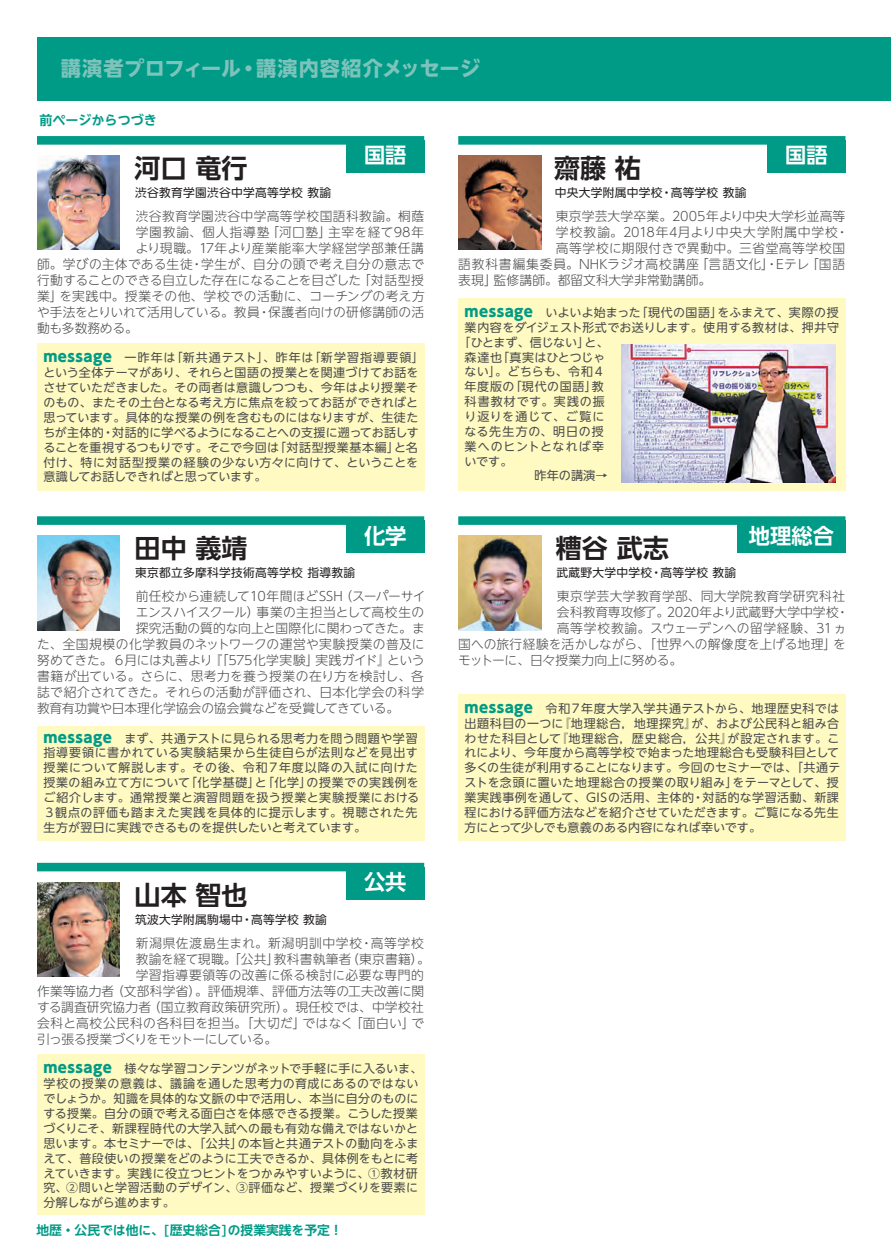
<style>
.page{position:relative;width:891px;height:1252px;background:#fff}
.page>*{position:absolute;margin:0;border:0;box-sizing:border-box;transform-origin:0 0}
.t1{font:26.1px "UD Shin Go NT Pro De Bold 90 pv RKSJ H";color:#231f20}
.t2{font:21.3px "UD Shin Go NT Pro De Bold 90 pv RKSJ H";color:#fff}
.t3{font:20.25px "UD Shin Go NT Pro Bold 90 pv RKSJ H";letter-spacing:.015em;color:#7ec3bb}
.t4{font:13.05px "UD Shin Go NT Pro De Bold 90 pv RKSJ H";color:#009b87}
.t5{font:12.75px "UD Shin Go NT Pro Light 90 pv RKSJ H";letter-spacing:.015em;color:#4b4c4d}
.t6{font:12.75px "UD Shin Go NT Pro Light 90 pv RKSJ H";letter-spacing:.035em;color:#4b4c4d}
.t7{font:12.75px "UD Shin Go NT Pro Light 90 pv RKSJ H";letter-spacing:-.01em;color:#4b4c4d}
.t8{font:12.75px "UD Shin Go NT Pro Light 90 pv RKSJ H";letter-spacing:-.02em;color:#4b4c4d}
.t9{font:12.75px "UD Shin Go NT Pro Light 90 pv RKSJ H";letter-spacing:.065em;color:#4b4c4d}
.t10{font:12.75px "UD Shin Go NT Pro Light 90 pv RKSJ H";letter-spacing:-.015em;color:#4b4c4d}
.t11{font:12.75px "UD Shin Go NT Pro Light 90 pv RKSJ H";letter-spacing:.055em;color:#4b4c4d}
.t12{font:12.75px "UD Shin Go NT Pro De Bold 90 pv RKSJ H";color:#009b87}
.t13{font:12.75px "UD Shin Go NT Pro Light 90 pv RKSJ H";letter-spacing:.05em;color:#4b4c4d}
.t14{font:12.75px "UD Shin Go NT Pro Light 90 pv RKSJ H";letter-spacing:.045em;color:#4b4c4d}
.t15{font:12.75px "UD Shin Go NT Pro Light 90 pv RKSJ H";letter-spacing:-.05em;color:#4b4c4d}
.t16{font:12.75px "UD Shin Go NT Pro Light 90 pv RKSJ H";letter-spacing:-.025em;color:#4b4c4d}
.t17{font:12.15px "UD Shin Go NT Pro Regular 90 pv RKSJ H";color:#4b4c4d}
.t18{font:12px/14.9px "UD Shin Go NT Pro Regular 90 pv RKSJ H";letter-spacing:.025em;color:#4b4c4d}
.t19{font:12px "UD Shin Go NT Pro Regular 90 pv RKSJ H";letter-spacing:.07em;color:#4b4c4d}
.t20{font:12px "UD Shin Go NT Pro Regular 90 pv RKSJ H";letter-spacing:-.025em;color:#4b4c4d}
.t21{font:12px "UD Shin Go NT Pro Regular 90 pv RKSJ H";letter-spacing:.005em;color:#4b4c4d}
.t22{font:12px "UD Shin Go NT Pro Regular 90 pv RKSJ H";color:#4b4c4d}
.t23{font:12px "UD Shin Go NT Pro Regular 90 pv RKSJ H";letter-spacing:.05em;color:#4b4c4d}
.t24{font:12px "UD Shin Go NT Pro Regular 90 pv RKSJ H";letter-spacing:.08em;color:#4b4c4d}
.t25{font:12px "UD Shin Go NT Pro Regular 90 pv RKSJ H";letter-spacing:.065em;color:#4b4c4d}
.t26{font:11.7px "UD Shin Go NT Pro Regular 90 pv RKSJ H";letter-spacing:.025em;color:#231f20}
.s1{font-family:"UD Shin Go NT Pro Heavy 90 pv RKSJ H";font-size:14.85px;color:#009b87}
</style>
<div class="page">
<div style="left:37px;top:37px;width:853px;height:64px;background:#009b87"></div>
<div style="left:37px;top:136px;width:387px;height:9px;background:#009b87"></div>
<img style="left:37px;top:156px;width:83px;height:94px">
<div style="left:346px;top:140px;width:78px;height:33px;background:#009b87"></div>
<div style="left:37px;top:344px;width:387px;height:147px;background:#fffac1"></div>
<div style="left:37px;top:516px;width:387px;height:9px;background:#009b87"></div>
<img style="left:37px;top:536px;width:83px;height:94px">
<div style="left:346px;top:521px;width:78px;height:32px;background:#009b87"></div>
<div style="left:37px;top:726px;width:387px;height:115px;background:#fffac1"></div>
<div style="left:37px;top:863px;width:387px;height:8px;background:#009b87"></div>
<img style="left:37px;top:882px;width:83px;height:94px">
<div style="left:346px;top:867px;width:78px;height:32px;background:#009b87"></div>
<div style="left:37px;top:1055px;width:387px;height:160px;background:#fffac1"></div>
<div style="left:458px;top:516px;width:387px;height:9px;background:#009b87"></div>
<img style="left:458px;top:536px;width:83px;height:94px">
<div style="left:736px;top:521px;width:109px;height:32px;background:#009b87"></div>
<div style="left:458px;top:694px;width:387px;height:147px;background:#fffac1"></div>
<div style="left:458px;top:136px;width:387px;height:9px;background:#009b87"></div>
<img style="left:458px;top:156px;width:83px;height:94px">
<div style="left:767px;top:140px;width:78px;height:33px;background:#009b87"></div>
<div style="left:458px;top:298px;width:387px;height:193px;background:#fffac1"></div>
<img style="left:621px;top:344px;width:214px;height:139px">
<h3 class="t3" style="left:61px;top:61px;width:421px">講演者プロフィール・講演内容紹介メッセージ</h3>
<p class="t4" style="left:39px;top:115px;width:119px">前ページからつづき</p>
<h1 class="t1" style="left:135px;top:158px;width:114px">河口 竜行</h1>
<p class="t26" style="left:135px;top:188px;width:197px">渋谷教育学園渋谷中学高等学校 教諭</p>
<h2 class="t2" style="left:364px;top:147px;width:44px">国語</h2>
<h1 class="t1" style="left:554px;top:158px;width:88px">齋藤 祐</h1>
<p class="t26" style="left:554px;top:188px;width:193px">中央大学附属中学校・高等学校 教諭</p>
<h2 class="t2" style="left:785px;top:147px;width:44px">国語</h2>
<p class="t5" style="left:136px;top:211px;width:290px">渋谷教育学園渋谷中学高等学校国語科教諭。桐蔭</p>
<p class="t13" style="left:136px;top:227px;width:290px">学園教諭、個人指導塾「河口塾」主宰を経て98年</p>
<p class="t5" style="left:136px;top:243px;width:290px">より現職。17年より産業能率大学経営学部兼任講</p>
<p class="t5" style="left:37px;top:259px;width:389px">師。学びの主体である生徒・学生が、自分の頭で考え自分の意志で</p>
<p class="t8" style="left:37px;top:275px;width:388px">行動することのできる自立した存在になることを目ざした「対話型授</p>
<p class="t6" style="left:37px;top:291px;width:389px">業」を実践中。授業その他、学校での活動に、コーチングの考え方</p>
<p class="t5" style="left:37px;top:307px;width:388px">や手法をとりいれて活用している。教員・保護者向けの研修講師の活</p>
<p class="t10" style="left:37px;top:323px;width:102px">動も多数務める。</p>
<p class="t18" style="left:43px;top:352px;width:382px"><span class="s1">MESSAGE</span>　一昨年は「新共通テスト」、昨年は「新学習指導要領」という全体テーマがあり、それらと国語の授業とを関連づけてお話をさせていただきました。その両者は意識しつつも、今年はより授業そのもの、またその土台となる考え方に焦点を絞ってお話ができればと思っています。具体的な授業の例を含むものにはなりますが、生徒たちが主体的・対話的に学べるようになることへの支援に遡ってお話しすることを重視するつもりです。そこで今回は「対話型授業基本編」と名付け、特に対話型授業の経験の少ない方々に向けて、ということを意識してお話しできればと思っています。</p>
<h1 class="t1" style="left:135px;top:538px;width:114px">田中 義靖</h1>
<p class="t26" style="left:135px;top:568px;width:221px">東京都立多摩科学技術高等学校 指導教諭</p>
<h2 class="t2" style="left:364px;top:528px;width:44px">化学</h2>
<p class="t7" style="left:136px;top:592px;width:291px">前任校から連続して10年間ほどSSH（スーパーサイ</p>
<p class="t7" style="left:136px;top:608px;width:290px">エンスハイスクール）事業の主担当として高校生の</p>
<p class="t7" style="left:136px;top:624px;width:290px">探究活動の質的な向上と国際化に関わってきた。ま</p>
<p class="t6" style="left:37px;top:639px;width:389px">た、全国規模の化学教員のネットワークの運営や実験授業の普及に</p>
<p class="t8" style="left:37px;top:655px;width:389px">努めてきた。６月には丸善より『「575化学実験」実践ガイド』という</p>
<p class="t5" style="left:37px;top:671px;width:388px">書籍が出ている。さらに、思考力を養う授業の在り方を検討し、各</p>
<p class="t5" style="left:37px;top:687px;width:388px">誌で紹介されてきた。それらの活動が評価され、日本化学会の科学</p>
<p class="t10" style="left:37px;top:703px;width:364px">教育有功賞や日本理化学協会の協会賞などを受賞してきている。</p>
<p class="t18" style="left:43px;top:732px;width:377px"><span class="s1">MESSAGE</span>　まず、共通テストに見られる思考力を問う問題や学習指導要領に書かれている実験結果から生徒自らが法則などを見出す授業について解説します。その後、令和７年度以降の入試に向けた授業の組み立て方について「化学基礎」と「化学」の授業での実践例をご紹介します。通常授業と演習問題を扱う授業と実験授業における３観点の評価も踏まえた実践を具体的に提示します。視聴された先生方が翌日に実践できるものを提供したいと考えています。</p>
<h1 class="t1" style="left:135px;top:885px;width:114px">山本 智也</h1>
<p class="t26" style="left:135px;top:915px;width:193px">筑波大学附属駒場中・高等学校 教諭</p>
<h2 class="t2" style="left:364px;top:874px;width:44px">公共</h2>
<p class="t9" style="left:136px;top:938px;width:290px">新潟県佐渡島生まれ。新潟明訓中学校・高等学校</p>
<p class="t5" style="left:136px;top:954px;width:296px">教諭を経て現職。「公共」教科書執筆者（東京書籍）。</p>
<p class="t6" style="left:136px;top:970px;width:290px">学習指導要領等の改善に係る検討に必要な専門的</p>
<p class="t5" style="left:37px;top:986px;width:389px">作業等協力者（文部科学省）。評価規準、評価方法等の工夫改善に関</p>
<p class="t5" style="left:37px;top:1002px;width:388px">する調査研究協力者（国立教育政策研究所）。現任校では、中学校社</p>
<p class="t5" style="left:37px;top:1018px;width:388px">会科と高校公民科の各科目を担当。「大切だ」ではなく「面白い」で</p>
<p class="t15" style="left:37px;top:1034px;width:242px">引っ張る授業づくりをモットーにしている。</p>
<p class="t18" style="left:43px;top:1063px;width:380px"><span class="s1">MESSAGE</span>　様々な学習コンテンツがネットで手軽に手に入るいま、学校の授業の意義は、議論を通した思考力の育成にあるのではないでしょうか。知識を具体的な文脈の中で活用し、本当に自分のものにする授業。自分の頭で考える面白さを体感できる授業。こうした授業づくりこそ、新課程時代の大学入試への最も有効な備えではないかと思います。本セミナーでは、「公共」の本旨と共通テストの動向をふまえて、普段使いの授業をどのように工夫できるか、具体例をもとに考えていきます。実践に役立つヒントをつかみやすいように、①教材研究、②問いと学習活動のデザイン、③評価など、授業づくりを要素に分解しながら進めます。</p>
<p class="t12" style="left:36px;top:1226px;width:308px">地歴・公民では他に、[歴史総合]の授業実践を予定！</p>
<p class="t5" style="left:556px;top:211px;width:291px">東京学芸大学卒業。2005年より中央大学杉並高等</p>
<p class="t9" style="left:556px;top:227px;width:294px">学校教諭。2018年4月より中央大学附属中学校・</p>
<p class="t6" style="left:556px;top:243px;width:291px">高等学校に期限付きで異動中。三省堂高等学校国</p>
<p class="t11" style="left:458px;top:259px;width:388px">語教科書編集委員。NHKラジオ高校講座「言語文化」・Eテレ「国語</p>
<p class="t5" style="left:458px;top:275px;width:254px">表現」監修講師。都留文科大学非常勤講師。</p>
<p class="t18" style="left:464px;top:307px;width:375px"><span class="s1">MESSAGE</span>　いよいよ始まった「現代の国語」をふまえて、実際の授</p>
<p class="t18" style="left:464px;top:321px;width:376px">業内容をダイジェスト形式でお送りします。使用する教材は、押井守</p>
<p class="t20" style="left:458px;top:338px;width:151px">「ひとまず、信じない」と、</p>
<p class="t21" style="left:464px;top:352px;width:142px">森達也「真実はひとつじゃ</p>
<p class="t22" style="left:464px;top:367px;width:142px">ない」。どちらも、令和４</p>
<p class="t23" style="left:464px;top:382px;width:141px">年度版の「現代の国語」教</p>
<p class="t24" style="left:464px;top:397px;width:141px">科書教材です。実践の振</p>
<p class="t25" style="left:464px;top:412px;width:141px">り返りを通じて、ご覧に</p>
<p class="t19" style="left:464px;top:427px;width:141px">なる先生方の、明日の授</p>
<p class="t19" style="left:464px;top:442px;width:141px">業へのヒントとなれば幸</p>
<p class="t18" style="left:464px;top:455px;width:49px">いです。</p>
<p class="t17" style="left:534px;top:471px;width:74px">昨年の講演→</p>
<h1 class="t1" style="left:555px;top:538px;width:114px">糟谷 武志</h1>
<p class="t26" style="left:556px;top:568px;width:181px">武蔵野大学中学校・高等学校 教諭</p>
<h2 class="t2" style="left:748px;top:528px;width:87px">地理総合</h2>
<p class="t5" style="left:557px;top:592px;width:290px">東京学芸大学教育学部、同大学院教育学研究科社</p>
<p class="t5" style="left:557px;top:608px;width:293px">会科教育専攻修了。2020年より武蔵野大学中学校・</p>
<p class="t14" style="left:557px;top:624px;width:290px">高等学校教諭。スウェーデンへの留学経験、31ヵ</p>
<p class="t5" style="left:458px;top:639px;width:389px">国への旅行経験を活かしながら、「世界への解像度を上げる地理」を</p>
<p class="t16" style="left:458px;top:655px;width:226px">モットーに、日々授業力向上に努める。</p>
<p class="t18" style="left:464px;top:702px;width:377px"><span class="s1">MESSAGE</span>　令和７年度大学入学共通テストから、地理歴史科では出題科目の一つに『地理総合，地理探究』が、および公民科と組み合わせた科目として『地理総合，歴史総合，公共』が設定されます。これにより、今年度から高等学校で始まった地理総合も受験科目として多くの生徒が利用することになります。今回のセミナーでは、「共通テストを念頭に置いた地理総合の授業の取り組み」をテーマとして、授業実践事例を通して、GISの活用、主体的・対話的な学習活動、新課程における評価方法などを紹介させていただきます。ご覧になる先生方にとって少しでも意義のある内容になれば幸いです。</p>
</div>
